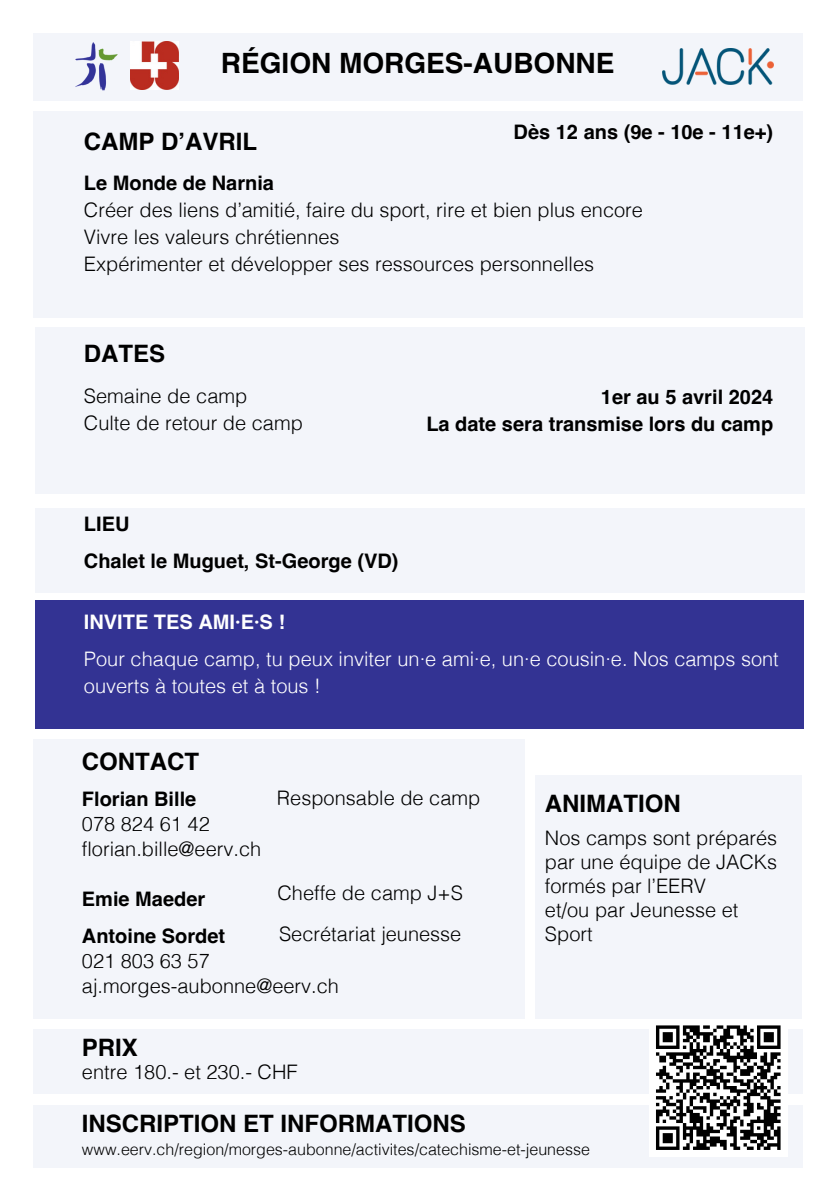
<style>
.page{position:relative;width:839px;height:1191px;background:#fff}
.page>*{position:absolute;margin:0;border:0;box-sizing:border-box;transform-origin:0 0}
.t1{font:700 28px "Helvetica";color:#000}
.t2{font:700 24px "Helvetica";color:#000}
.t3{font:300 20px/27px "Helvetica";color:#000}
.t4{font:700 20px/37.6px "Helvetica";color:#000}
.t5{font:300 20px/27px "Helvetica";color:#fff}
.t6{font:700 20px "Helvetica";color:#fff}
.t7{font:300 16px "Helvetica";color:#000}
.s1{font-weight:700}
</style>
<div class="page">
<div style="left:33px;top:34px;width:769px;height:67px;background:#f3f5fa"></div>
<div style="left:33px;top:111px;width:769px;height:206px;background:#f3f5fa"></div>
<div style="left:35px;top:328px;width:769px;height:166px;background:#f3f5fa"></div>
<div style="left:35px;top:508px;width:769px;height:84px;background:#f3f5fa"></div>
<div style="left:35px;top:600px;width:769px;height:129px;background:#333393"></div>
<div style="left:33px;top:739px;width:491px;height:280px;background:#f3f5fa"></div>
<div style="left:535px;top:775px;width:266px;height:244px;background:#f3f5fa"></div>
<div style="left:33px;top:1029px;width:769px;height:65px;background:#f3f5fa"></div>
<div style="left:33px;top:1105px;width:769px;height:63px;background:#f3f5fa"></div>
<img style="left:662px;top:48px;width:111px;height:36px">
<img style="left:75px;top:42px;width:43px;height:49px">
<div style="left:649px;top:1019px;width:138px;height:138px;background:#fff"></div>
<svg style="left:656px;top:1025px;width:125px;height:125px"></svg>
<img style="left:131px;top:42px;width:48px;height:48px">
<h1 class="t1" style="left:221px;top:51px;width:395px">RÉGION MORGES-AUBONNE</h1>
<h2 class="t4" style="left:513px;top:115px;width:261px">Dès 12 ans (9e - 10e - 11e+)</h2>
<p class="t2" style="left:84px;top:131px;width:175px">CAMP D’AVRIL</p>
<p class="t3" style="left:84px;top:171px;width:560px"><span class="s1">Le Monde de Narnia<br></span>Créer des liens d’amitié, faire du sport, rire et bien plus encore Vivre les valeurs chrétiennes<br>Expérimenter et développer ses ressources personnelles</p>
<h3 class="t2" style="left:84px;top:344px;width:83px">DATES</h3>
<h3 class="t3" style="left:84px;top:384px;width:220px">Semaine de camp<br>Culte de retour de camp</h3>
<h3 class="t4" style="left:426px;top:386px;width:348px;line-height:27px;text-align:right">1er au 5 avril 2024<br>La date sera transmise lors du camp</h3>
<h4 class="t4" style="left:84px;top:507px;width:316px">LIEU<br>Chalet le Muguet, St-George (VD)</h4>
<p class="t6" style="left:84px;top:613px;width:203px">INVITE TES AMI·E·S !</p>
<p class="t5" style="left:84px;top:647px;width:696px">Pour chaque camp, tu peux inviter un·e ami·e, un·e cousin·e. Nos camps sont ouverts à toutes et à tous !</p>
<p class="t2" style="left:82px;top:751px;width:119px">CONTACT</p>
<p class="t4" style="left:82px;top:782px;width:116px">Florian Bille</p>
<p class="t3" style="left:82px;top:813px;width:181px;line-height:25px">078 824 61 42 florian.bille@eerv.ch</p>
<p class="t4" style="left:82px;top:882px;width:145px">Emie Maeder<br>Antoine Sordet</p>
<p class="t3" style="left:82px;top:950px;width:259px;line-height:25px">021 803 63 57 aj.morges-aubonne@eerv.ch</p>
<h4 class="t3" style="left:277px;top:786px;width:205px">Responsable de camp</h4>
<h4 class="t3" style="left:277px;top:881px;width:187px">Cheffe de camp J+S</h4>
<p class="t3" style="left:279px;top:922px;width:184px">Secrétariat jeunesse</p>
<h4 class="t2" style="left:82px;top:1037px;width:57px">PRIX</h4>
<h4 class="t3" style="left:82px;top:1060px;width:217px">entre 180.- et 230.- CHF</h4>
<h3 class="t2" style="left:82px;top:1113px;width:385px">INSCRIPTION ET INFORMATIONS</h3>
<p class="t2" style="left:545px;top:793px;width:137px">ANIMATION</p>
<p class="t3" style="left:545px;top:828px;width:234px;line-height:24px">Nos camps sont préparés par une équipe de JACKs formés par l’EERV<br>et/ou par Jeunesse et<br>Sport</p>
<h4 class="t7" style="left:82px;top:1142px;width:509px">www.eerv.ch/region/morges-aubonne/activites/catechisme-et-jeunesse</h4>
</div>
